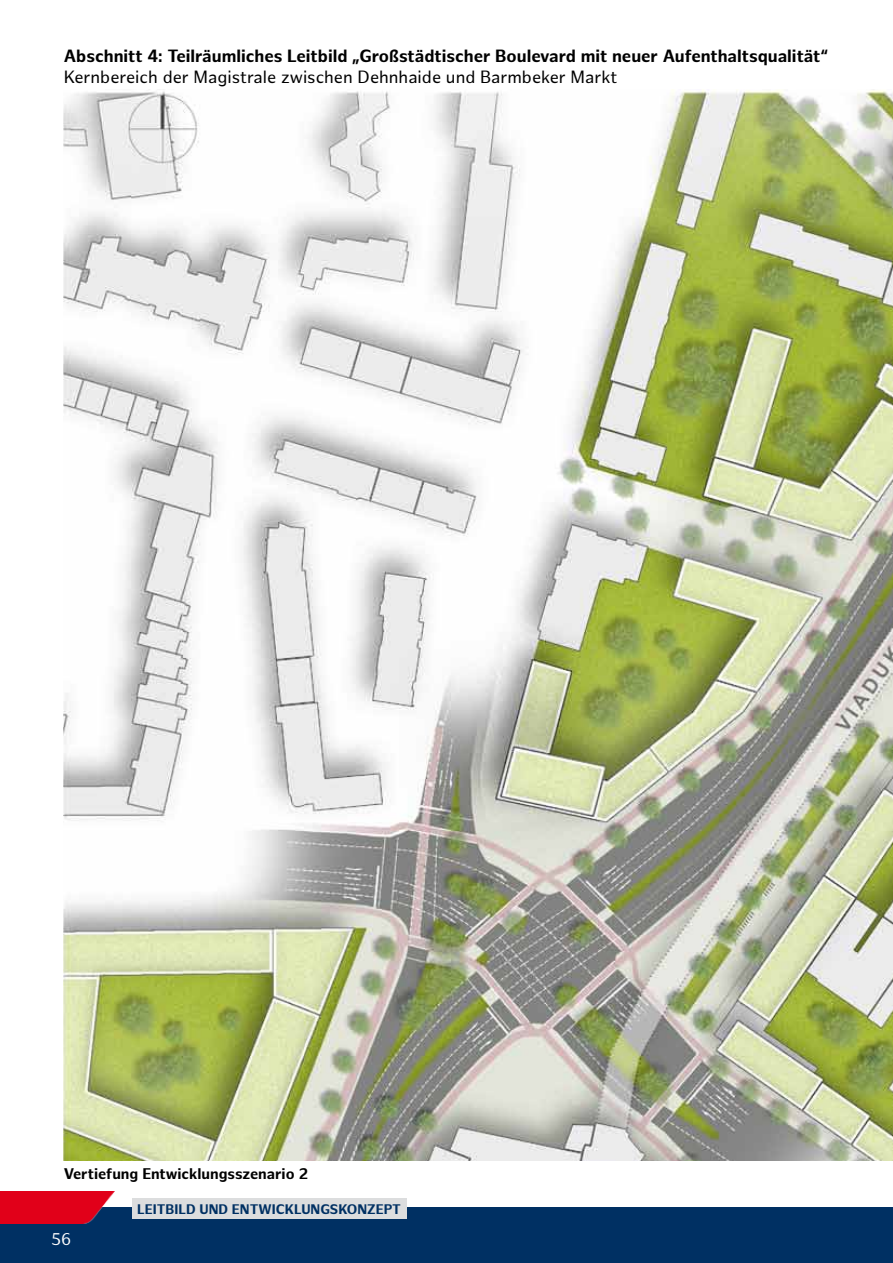
<style>
.page{position:relative;width:893px;height:1263px;background:#fff}
.page>*{position:absolute;margin:0;border:0;box-sizing:border-box;transform-origin:0 0}
.t1{font:700 17.25px "Hamburg Sans";color:#000}
.t2{font:17.25px "Hamburg Sans";color:#000}
.t3{font:16.5px "Hamburg Sans";color:#fff}
.t4{font:700 15px "Hamburg Sans";color:#000}
.t5{font:700 13.5px "Hamburg Sans";color:#003063}
</style>
<div class="page">
<img style="left:64px;top:89px;width:829px;height:1072px">
<div style="left:0;top:1208px;width:893px;height:55px;background:#003063"></div>
<img style="left:0;top:1191px;width:115px;height:33px">
<div style="left:132px;top:1198px;width:275px;height:20px;background:#dcddde"></div>
<p class="t1" style="left:64px;top:46px;width:766px">Abschnitt 4: Teilräumliches Leitbild „Großstädtischer Boulevard mit neuer Aufenthaltsqualität“</p>
<p class="t2" style="left:64px;top:67px;width:555px">Kernbereich der Magistrale zwischen Dehnhaide und Barmbeker Markt</p>
<p class="t4" style="left:64px;top:1165px;width:246px">Vertiefung Entwicklungsszenario 2</p>
<p class="t3" style="left:51px;top:1230px;width:22px">56</p>
<p class="t5" style="left:137px;top:1201px;width:265px">LEITBILD UND ENTWICKLUNGSKONZEPT</p>
</div>
